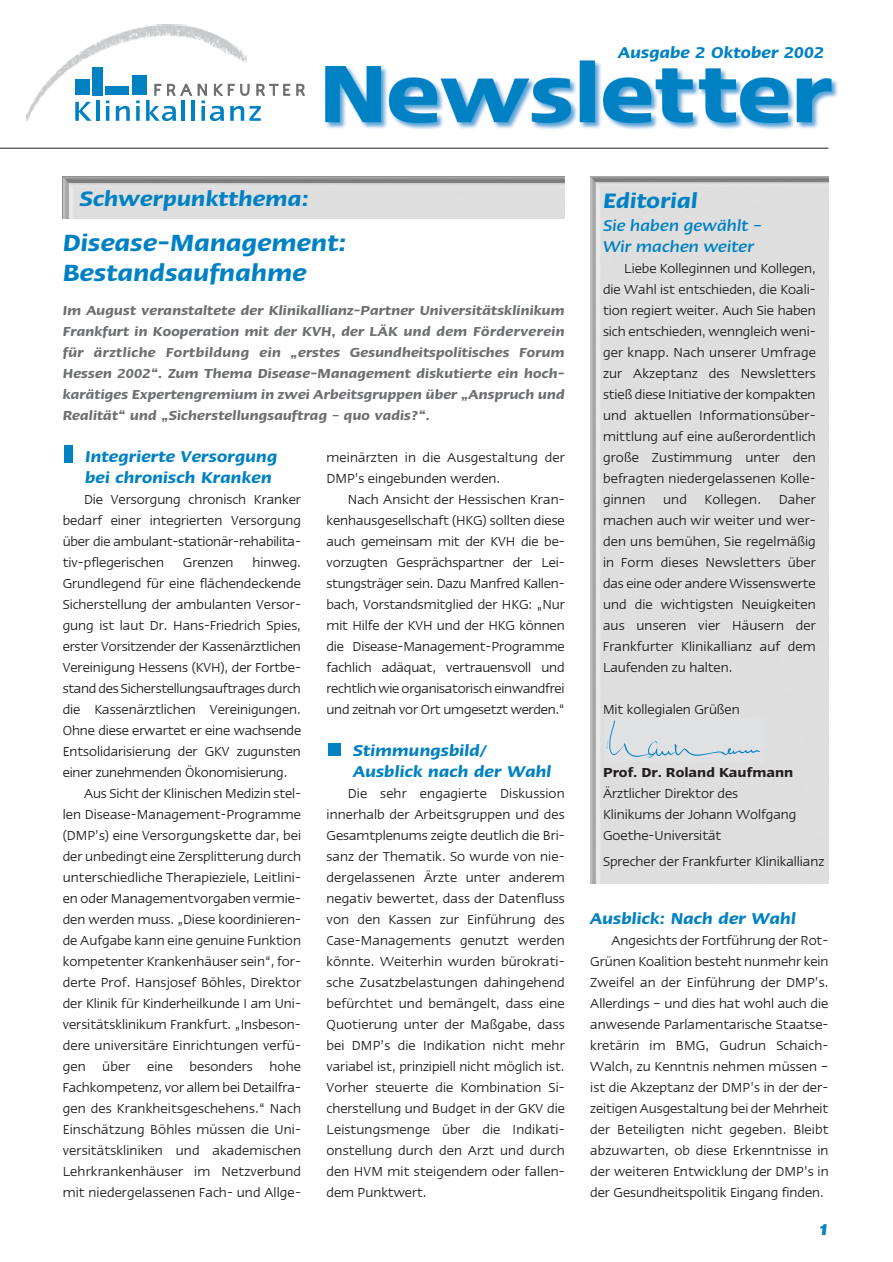
<style>
.page{position:relative;width:893px;height:1262px;background:#fff}
.page>*{position:absolute;margin:0;border:0;box-sizing:border-box;transform-origin:0 0}
.t1{font:italic 600 27px/30px "Linotype Ergo";color:#0081c4}
.t2{font:italic 600 24px "Linotype Ergo";color:#0081c4}
.t3{font:italic 600 18px/21px "Linotype Ergo";color:#0081c4}
.t4{font:italic 500 18px/21px "Linotype Ergo";color:#0081c4}
.t5{font:italic 700 18px "Linotype Ergo";color:#0081c4}
.t6{font:15px/21px "Linotype Ergo";color:#231f20;text-align:justify}
.t7{font:italic 600 15px/21px "Linotype Ergo";color:#6d6f71;text-align:justify}
.t8{font:600 15px "Linotype Ergo";color:#231f20}
</style>
<div class="page">
<div style="left:590px;top:177px;width:238px;height:706px;background:#dedede"></div>
<svg style="left:247px;top:84px;width:43px;height:37px"></svg>
<svg style="left:296px;top:84px;width:8px;height:12px"></svg>
<img style="left:26px;top:24px;width:221px;height:97px">
<img style="left:325px;top:60px;width:513px;height:70px">
<hr style="left:0;top:148px;width:828px;height:1px;background:#231f20">
<div style="left:64px;top:445px;width:9px;height:17px;background:#0081c4"></div>
<div style="left:328px;top:743px;width:13px;height:13px;background:#0081c4"></div>
<img style="left:63px;top:177px;width:501px;height:42px">
<img style="left:604px;top:718px;width:158px;height:43px">
<p class="t3" style="left:618px;top:44px;width:207px">Ausgabe 2 Oktober 2002</p>
<h2 class="t2" style="left:80px;top:191px;width:231px">Schwerpunktthema:</h2>
<h1 class="t1" style="left:63px;top:231px;width:285px">Disease-Management:<br>Bestandsaufnahme</h1>
<p class="t7" style="left:63px;top:301px;width:503px">Im August veranstaltete der Klinikallianz-Partner Universitätsklinikum Frankfurt in Kooperation mit der KVH, der LÄK und dem Förderverein für ärztliche Fortbildung ein „erstes Gesundheitspolitisches Forum Hessen 2002“. Zum Thema Disease-Management diskutierte ein hoch&shy;karätiges Expertengremium in zwei Arbeitsgruppen über „Anspruch und Realität“ und „Sicherstellungsauftrag – quo vadis?“.</p>
<p class="t3" style="left:85px;top:448px;width:194px">Integrierte Versorgung bei chronisch Kranken</p>
<p class="t6" style="left:63px;top:490px;width:240px;text-indent:21px">Die Versorgung chronisch Kranker bedarf einer integrierten Versorgung über die ambulant-stationär-rehabilita&shy;tiv-pflegerischen</p>
<p class="t6" style="left:183px;top:553px;width:52px">Grenzen</p>
<p class="t6" style="left:252px;top:553px;width:50px">hinweg.</p>
<p class="t6" style="left:63px;top:574px;width:240px">Grundlegend für eine flächendeckende</p>
<p class="t6" style="left:63px;top:595px;width:240px">Sicherstellung der ambulanten Versor-</p>
<p class="t6" style="left:63px;top:616px;width:240px">gung ist laut Dr. Hans-Friedrich Spies,</p>
<p class="t6" style="left:63px;top:637px;width:240px">erster Vorsitzender der Kassenärztlichen</p>
<p class="t6" style="left:63px;top:658px;width:240px">Vereinigung Hessens (KVH), der Fortbe-</p>
<p class="t6" style="left:63px;top:679px;width:239px">stand des Sicherstellungsauftrages durch</p>
<p class="t6" style="left:63px;top:700px;width:240px">die Kassenärztlichen Vereinigungen.</p>
<p class="t6" style="left:63px;top:721px;width:240px">Ohne diese erwartet er eine wachsende</p>
<p class="t6" style="left:63px;top:742px;width:240px">Entsolidarisierung der GKV zugunsten</p>
<p class="t6" style="left:63px;top:763px;width:226px">einer zunehmenden Ökonomisierung.</p>
<p class="t6" style="left:84px;top:784px;width:218px">Aus Sicht der Klinischen Medizin stel-</p>
<p class="t6" style="left:63px;top:805px;width:240px">len Disease-Management-Programme</p>
<p class="t6" style="left:63px;top:826px;width:240px">(DMP’s) eine Versorgungskette dar, bei</p>
<p class="t6" style="left:63px;top:847px;width:240px">der unbedingt eine Zersplitterung durch</p>
<p class="t6" style="left:63px;top:868px;width:240px">unterschiedliche Therapieziele, Leitlini-</p>
<p class="t6" style="left:63px;top:889px;width:240px">en oder Managementvorgaben vermie-</p>
<p class="t6" style="left:63px;top:910px;width:240px">den werden muss. „Diese koordinieren-</p>
<p class="t6" style="left:63px;top:931px;width:240px">de Aufgabe kann eine genuine Funktion</p>
<p class="t6" style="left:63px;top:952px;width:240px">kompetenter Krankenhäuser sein“, for-</p>
<p class="t6" style="left:63px;top:973px;width:240px">derte Prof. Hansjosef Böhles, Direktor</p>
<p class="t6" style="left:63px;top:994px;width:240px">der Klinik für Kinderheilkunde I am Uni-</p>
<p class="t6" style="left:63px;top:1015px;width:240px">versitätsklinikum Frankfurt. „Insbeson-</p>
<p class="t6" style="left:63px;top:1036px;width:240px">dere universitäre Einrichtungen verfü-</p>
<p class="t6" style="left:63px;top:1057px;width:240px">gen über eine besonders hohe</p>
<p class="t6" style="left:63px;top:1078px;width:240px">Fachkompetenz, vor allem bei Detailfra-</p>
<p class="t6" style="left:63px;top:1099px;width:240px">gen des Krankheitsgeschehens.“ Nach</p>
<p class="t6" style="left:63px;top:1120px;width:240px">Einschätzung Böhles müssen die Uni-</p>
<p class="t6" style="left:63px;top:1141px;width:240px">versitätskliniken und akademischen</p>
<p class="t6" style="left:63px;top:1162px;width:240px">Lehrkrankenhäuser im Netzverbund</p>
<p class="t6" style="left:63px;top:1183px;width:240px">mit niedergelassenen Fach- und Allge-</p>
<p class="t6" style="left:326px;top:448px;width:240px">meinärzten in die Ausgestaltung der<br>DMP’s eingebunden werden.</p>
<p class="t6" style="left:326px;top:490px;width:240px;text-indent:21px">Nach Ansicht der Hessischen Kran&shy;kenhausgesellschaft (HKG) sollten diese auch gemeinsam mit der KVH die be&shy;vorzugten Gesprächspartner der Lei&shy;stungsträger sein. Dazu Manfred Kallen&shy;bach, Vorstandsmitglied der HKG: „Nur mit Hilfe der KVH und der HKG können die Disease-Management-Programme fachlich adäquat, vertrauensvoll und rechtlich wie organisatorisch einwandfrei und zeitnah vor Ort umgesetzt werden.“</p>
<p class="t3" style="left:353px;top:742px;width:200px">Stimmungsbild/<br>Ausblick nach der Wahl</p>
<p class="t6" style="left:326px;top:784px;width:240px;text-indent:21px">Die sehr engagierte Diskussion innerhalb der Arbeitsgruppen und des Gesamtplenums zeigte deutlich die Bri&shy;sanz der Thematik. So wurde von nie&shy;dergelassenen Ärzte unter anderem negativ bewertet, dass der Datenfluss von den Kassen zur Einführung des Case-Managements genutzt werden könnte. Weiterhin wurden bürokrati&shy;sche Zusatzbelastungen dahingehend befürchtet und bemängelt, dass eine Quotierung unter der Maßgabe, dass bei DMP’s die Indikation nicht mehr variabel ist, prinzipiell nicht möglich ist.<br>Vorher steuerte die Kombination Si&shy;cherstellung und Budget in der GKV die Leistungsmenge über die Indikati&shy;onstellung durch den Arzt und durch den HVM mit steigendem oder fallen&shy;dem Punktwert.</p>
<h2 class="t2" style="left:603px;top:192px;width:96px">Editorial</h2>
<p class="t4" style="left:603px;top:216px;width:160px">Sie haben gewählt –<br>Wir machen weiter</p>
<p class="t6" style="left:603px;top:259px;width:214px;text-indent:21px">Liebe Kolleginnen und Kollegen, die Wahl ist entschieden, die Koali&shy;tion regiert weiter. Auch Sie haben sich entschieden, wenngleich weni&shy;ger knapp. Nach unserer Umfrage zur Akzeptanz des Newsletters stieß diese Initiative der kompakten und aktuellen Informationsüber&shy;mittlung auf eine außerordentlich große Zustimmung unter den befragten niedergelassenen Kolle&shy;ginnen und Kollegen. Daher machen auch wir weiter und wer&shy;den uns bemühen, Sie regelmäßig in Form dieses Newsletters über das eine oder andere Wissenswerte und die wichtigsten Neuigkeiten aus unseren vier Häusern der Frankfurter Klinikallianz auf dem Laufenden zu halten.</p>
<p class="t6" style="left:603px;top:700px;width:138px">Mit kollegialen Grüßen</p>
<p class="t8" style="left:603px;top:767px;width:192px">Prof. Dr. Roland Kaufmann</p>
<p class="t6" style="left:603px;top:784px;width:195px;text-align:left">Ärztlicher Direktor des<br>Klinikums der Johann Wolfgang<br>Goethe-Universität</p>
<p class="t6" style="left:603px;top:851px;width:223px">Sprecher der Frankfurter Klinikallianz</p>
<p class="t3" style="left:590px;top:910px;width:207px">Ausblick: Nach der Wahl</p>
<p class="t6" style="left:590px;top:931px;width:240px;text-indent:21px">Angesichts der Fortführung der Rot-Grünen Koalition besteht nunmehr kein Zweifel an der Einführung der DMP’s.<br>Allerdings – und dies hat wohl auch die anwesende Parlamentarische Staatse&shy;kretärin im BMG, Gudrun Schaich-Walch, zu Kenntnis nehmen müssen – ist die Akzeptanz der DMP’s in der der&shy;zeitigen Ausgestaltung bei der Mehrheit der Beteiligten nicht gegeben. Bleibt abzuwarten, ob diese Erkenntnisse in der weiteren Entwicklung der DMP’s in der Gesundheitspolitik Eingang finden.</p>
<p class="t5" style="left:818px;top:1223px;width:12px">1</p>
</div>
